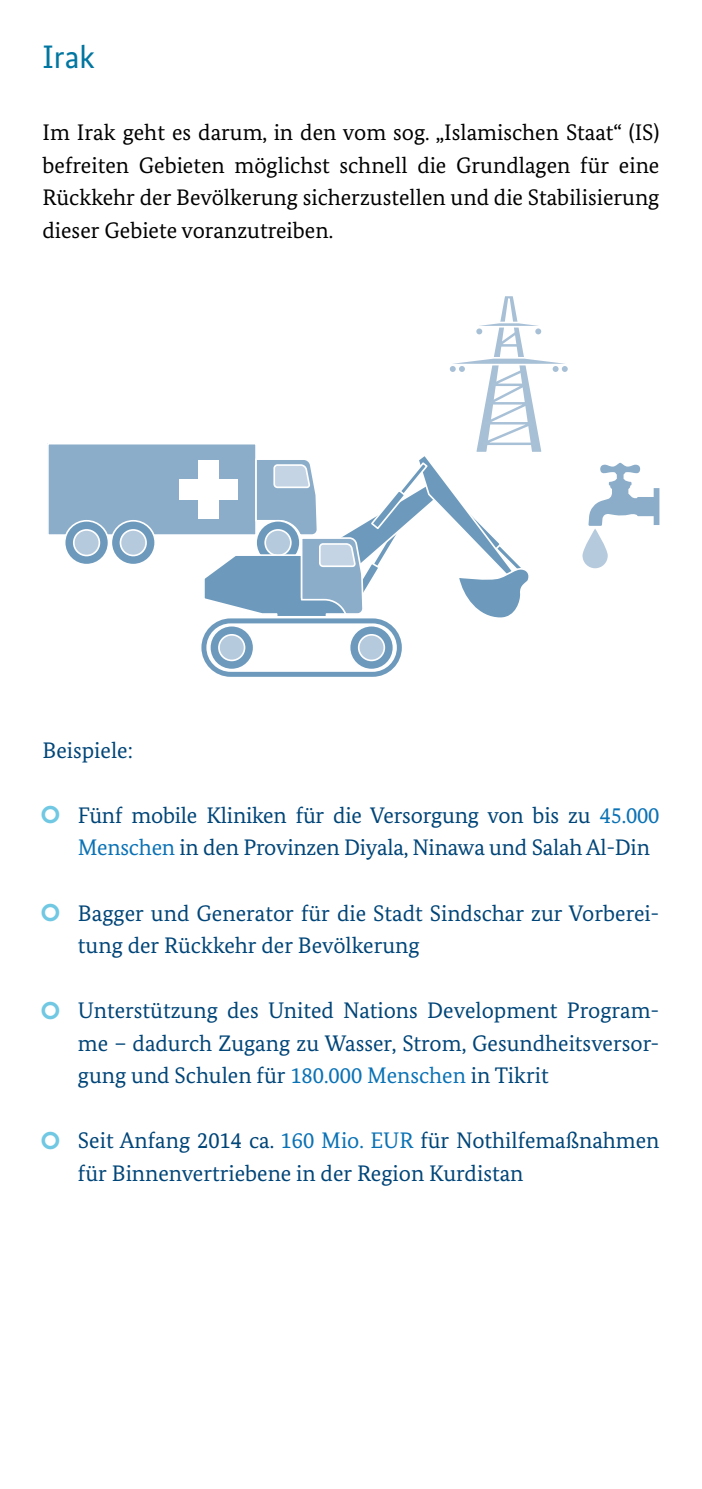
<style>
.page{position:relative;width:702px;height:1489px;background:#fff}
.page>*{position:absolute;margin:0;border:0;box-sizing:border-box;transform-origin:0 0}
.meine_Überschrift_kl{font:32.5px "Bundes Sans";color:#0076a0}
.Fließtext{font:22.5px/32.5px "Bundes Serif";color:#004578}
.Fließtext-2{font:22.5px/32.5px "Bundes Serif";color:#000;text-align:justify}
.s1{font-family:"Bundes Kreis";font-size:30px;color:#71c8e3}
.s2{color:#0b72b5}
</style>
<div class="page">
<div style="left:48px;top:443px;width:208px;height:92px;background:#8badc9"></div>
<div style="left:47px;top:443px;width:210px;height:93px;border:2px solid #fff"></div>
<svg style="left:65px;top:520px;width:43px;height:44px"></svg>
<div style="left:64px;top:520px;width:45px;height:45px;border:2px solid #fff;border-radius:50%"></div>
<div style="left:74px;top:530px;width:25px;height:25px;background:#b6cadd;border-radius:50%"></div>
<div style="left:73px;top:529px;width:27px;height:27px;border:2px solid #fff;border-radius:50%"></div>
<svg style="left:111px;top:520px;width:44px;height:44px"></svg>
<div style="left:110px;top:520px;width:46px;height:45px;border:2px solid #fff;border-radius:50%"></div>
<div style="left:120px;top:530px;width:26px;height:25px;background:#b6cadd;border-radius:50%"></div>
<div style="left:120px;top:529px;width:27px;height:27px;border:2px solid #fff;border-radius:50%"></div>
<div style="left:179px;top:479px;width:59px;height:20px;background:#fff"></div>
<div style="left:198px;top:460px;width:21px;height:58px;background:#fff"></div>
<div style="left:201px;top:618px;width:201px;height:58px;border:5px solid #6d9abc;border-radius:27px"></div>
<svg style="left:210px;top:625px;width:44px;height:44px"></svg>
<div style="left:209px;top:625px;width:45px;height:45px;border:2px solid #fff;border-radius:50%"></div>
<div style="left:219px;top:634px;width:25px;height:26px;background:#b6cadd;border-radius:50%"></div>
<div style="left:218px;top:634px;width:27px;height:27px;border:2px solid #fff;border-radius:50%"></div>
<svg style="left:349px;top:625px;width:44px;height:44px"></svg>
<div style="left:349px;top:625px;width:45px;height:45px;border:2px solid #fff;border-radius:50%"></div>
<div style="left:359px;top:634px;width:25px;height:26px;background:#b6cadd;border-radius:50%"></div>
<div style="left:358px;top:634px;width:27px;height:27px;border:2px solid #fff;border-radius:50%"></div>
<svg style="left:202px;top:296px;width:457px;height:324px"></svg>
<p class="meine_Überschrift_kl" style="left:43px;top:37px;width:54px">Irak</p>
<p class="Fließtext-2" style="left:43px;top:116px;width:618px">Im Irak geht es darum, in den vom sog. „Islamischen Staat“ (IS) befreiten Gebieten möglichst schnell die Grundlagen für eine Rückkehr der Bevölkerung sicherzustellen und die Stabilisierung dieser Gebiete voranzutreiben.</p>
<p class="Fließtext" style="left:43px;top:733px;width:92px">Beispiele:</p>
<p class="Fließtext" style="left:78px;top:798px;width:583px;text-indent:-35px"><span class="s1">.</span> Fünf mobile Kliniken für die Versorgung von bis zu <span class="s2">45.000<br>Menschen</span> in den Provinzen Diyala, Ninawa und Salah Al-Din</p>
<p class="Fließtext" style="left:78px;top:896px;width:583px;text-indent:-35px"><span class="s1">.</span> Bagger und Generator für die Stadt Sindschar zur Vorberei&shy;tung der Rückkehr der Bevölkerung</p>
<p class="Fließtext" style="left:78px;top:993px;width:583px;text-align:justify;text-indent:-35px"><span class="s1">.</span> Unterstützung des United Nations Development Program&shy;me – dadurch Zugang zu Wasser, Strom, Gesundheitsversor&shy;gung und Schulen für <span class="s2">180.000 Menschen</span> in Tikrit</p>
<p class="Fließtext" style="left:78px;top:1123px;width:583px;text-indent:-35px"><span class="s1">.</span> Seit Anfang 2014 ca. <span class="s2">160 Mio. EUR</span> für Nothilfemaßnahmen für Binnenvertriebene in der Region Kurdistan</p>
</div>
